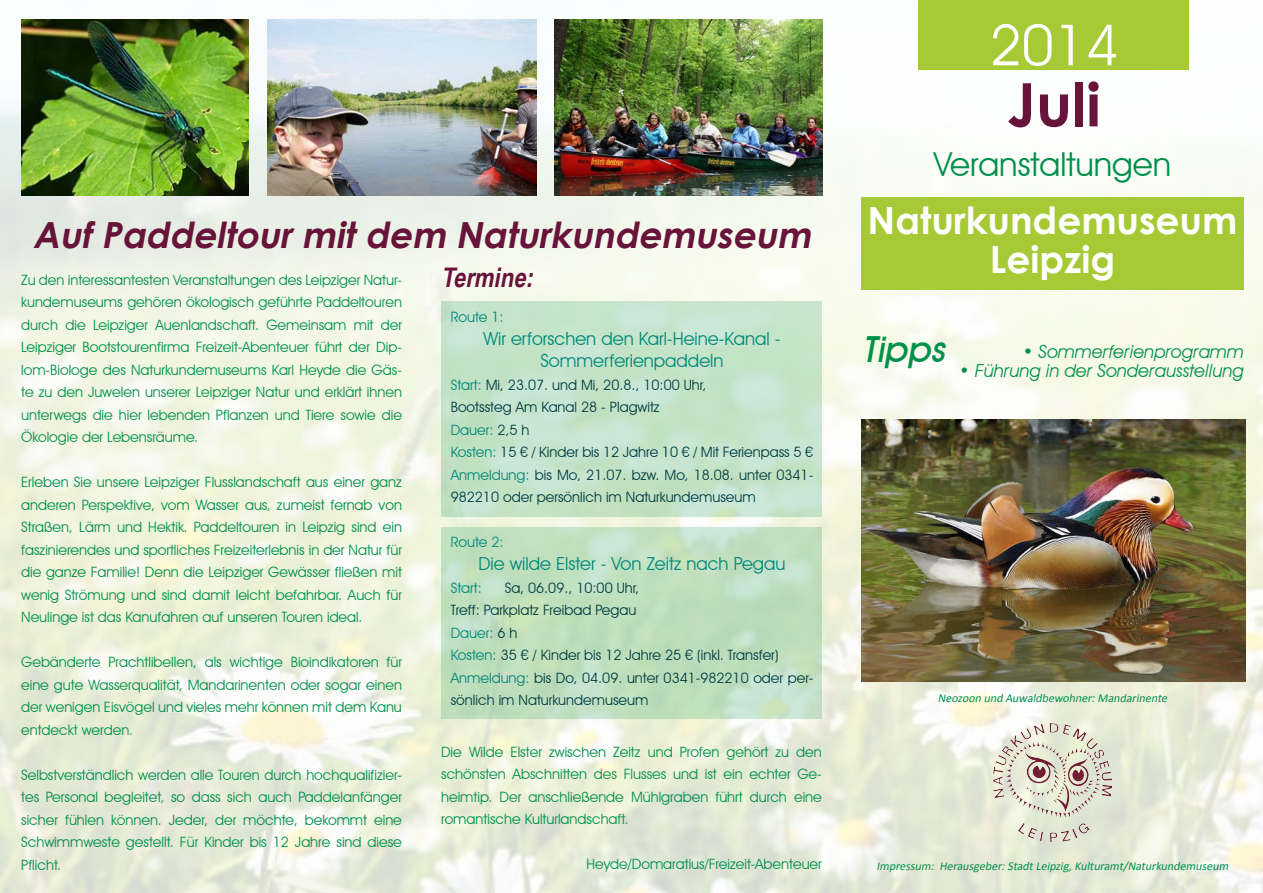
<style>
.page{position:relative;width:1263px;height:893px;background:#fff}
.page>*{position:absolute;margin:0;border:0;box-sizing:border-box;transform-origin:0 0}
.t1{font:700 60px "Century Gothic";color:#67133a}
.t2{font:57px "Avant Garde IT Cby BT";color:#fff}
.t3{font:700 37.5px "Century Gothic";color:#fff}
.t4{font:italic 700 36px "Century Gothic";color:#67133a}
.t5{font:italic 500 36px "Avant Garde IT Cby BT";color:#00904b}
.t6{font:33px "Avant Garde IT Cby BT";color:#00904b}
.t7{font:italic 700 27px "Arial Narrow";color:#67133a}
.t8{font:18px "Avant Garde IT Cby BT";color:#008986}
.t9{font:italic 18px "Avant Garde IT Cby BT";color:#00904b}
.t10{font:14.25px/22.5px "Avant Garde IT Cby BT";color:#00904b;text-align:justify}
.t11{font:14.25px/22.5px "Avant Garde IT Cby BT";color:#002941}
.t12{font:14.25px "Avant Garde IT Cby BT";color:#008986}
.t13{font:italic 12px "Calibri";color:#00904b}
.s1{color:#008986}
.s2{color:#002941}
</style>
<div class="page">
<img style="left:0;top:19px;width:1263px;height:874px">
<div style="left:918px;top:0;width:271px;height:70px;background:#a6ca36"></div>
<div style="left:861px;top:197px;width:383px;height:92px;background:#a6ca36"></div>
<img style="left:993px;top:723px;width:119px;height:119px">
<div style="left:441px;top:301px;width:381px;height:215px;background:linear-gradient(to right,#c3e2c9,#c7e5cd)"></div>
<svg style="left:441px;top:527px;width:381px;height:192px;background:#bfdfbf"></svg>
<img style="left:21px;top:20px;width:228px;height:176px">
<img style="left:555px;top:20px;width:267px;height:176px">
<img style="left:268px;top:20px;width:268px;height:176px">
<img style="left:861px;top:420px;width:384px;height:262px">
<p class="t4" style="left:33px;top:208px;width:788px">AufPaddeltourmitdem Naturkundemuseum</p>
<p class="t10" style="left:21px;top:268px;width:382px">Zu den interessantesten Veranstaltungen des Leipziger Natur-</p>
<p class="t10" style="left:21px;top:291px;width:382px">kundemuseums gehören ökologisch geführte Paddeltouren durch die Leipziger Auenlandschaft. Gemeinsam mit der Leipziger Bootstourenfirma Freizeit-Abenteuer führt der Dip&shy;lom-Biologe des Naturkundemuseums Karl Heyde die Gäs&shy;te zu den Juwelen unserer Leipziger Natur und erklärt ihnen unterwegs die hier lebenden Pflanzen und Tiere sowie die Ökologie der Lebensräume.</p>
<p class="t10" style="left:21px;top:471px;width:382px">Erleben Sie unsere Leipziger Flusslandschaft aus einer ganz anderen Perspektive, vom Wasser aus, zumeist fernab von Straßen, Lärm und Hektik. Paddeltouren in Leipzig sind ein faszinierendes und sportliches Freizeiterlebnis in der Natur für die ganze Familie! Denn die Leipziger Gewässer fließen mit wenig Strömung und sind damit leicht befahrbar. Auch für Neulinge ist das Kanufahren auf unseren Touren ideal.</p>
<p class="t10" style="left:21px;top:651px;width:382px">Gebänderte Prachtlibellen, als wichtige Bioindikatoren für eine gute Wasserqualität, Mandarinenten oder sogar einen der wenigen Eisvögel und vieles mehr können mit dem Kanu entdeckt werden.</p>
<p class="t10" style="left:21px;top:763px;width:382px">Selbstverständlich werden alle Touren durch hochqualifizier&shy;tes Personal begleitet, so dass sich auch Paddelanfänger sicher fühlen können. Jeder, der möchte, bekommt eine Schwimmweste gestellt. Für Kinder bis 12 Jahre sind diese Pflicht.</p>
<p class="t7" style="left:441px;top:257px;width:100px">Termine:</p>
<p class="t12" style="left:451px;top:309px;width:54px">Route 1:</p>
<p class="t8" style="left:483px;top:328px;width:298px">Wir erforschen den Karl-Heine-Kanal -</p>
<p class="t8" style="left:540px;top:350px;width:185px">Sommerferienpaddeln</p>
<p class="t11" style="left:451px;top:374px;width:257px"><span class="s1">Start:</span> Mi, 23.07. und Mi, 20.8., 10:00 Uhr,</p>
<p class="t11" style="left:451px;top:396px;width:210px">Bootssteg Am Kanal 28 - Plagwitz</p>
<p class="t12" style="left:451px;top:421px;width:80px">Dauer: <span class="s2">2,5 h</span></p>
<p class="t11" style="left:451px;top:441px;width:364px"><span class="s1">Kosten:</span> 15 € / Kinder bis 12 Jahre 10 € / Mit Ferienpass 5 €</p>
<p class="t11" style="left:451px;top:464px;width:364px"><span class="s1">Anmeldung:</span> bis Mo, 21.07. bzw. Mo, 18.08. unter 0341-<br>982210 oder persönlich im Naturkundemuseum</p>
<p class="t12" style="left:451px;top:534px;width:54px">Route 2:</p>
<p class="t8" style="left:478px;top:553px;width:309px">Die wilde Elster - Von Zeitz nach Pegau</p>
<p class="t12" style="left:451px;top:579px;width:33px">Start:</p>
<p class="t11" style="left:505px;top:576px;width:136px">Sa, 06.09., 10:00 Uhr,</p>
<p class="t11" style="left:451px;top:599px;width:187px">Treff: Parkplatz Freibad Pegau</p>
<p class="t12" style="left:451px;top:624px;width:68px">Dauer: <span class="s2">6 h</span></p>
<p class="t11" style="left:451px;top:644px;width:329px"><span class="s1">Kosten:</span> 35 € / Kinder bis 12 Jahre 25 € (inkl. Transfer)</p>
<p class="t11" style="left:451px;top:666px;width:364px"><span class="s1">Anmeldung:</span> bis Do, 04.09. unter 0341-982210 oder per&shy;sönlich im Naturkundemuseum</p>
<p class="t10" style="left:441px;top:740px;width:382px">Die Wilde Elster zwischen Zeitz und Profen gehört zu den schönsten Abschnitten des Flusses und ist ein echter Ge&shy;heimtip. Der anschließende Mühlgraben führt durch eine romantische Kulturlandschaft.</p>
<p class="t10" style="left:586px;top:853px;width:237px">Heyde/Domaratius/Freizeit-Abenteuer</p>
<p class="t2" style="left:989px;top:10px;width:130px">2014</p>
<p class="t1" style="left:1007px;top:59px;width:95px">Juli</p>
<p class="t6" style="left:934px;top:145px;width:239px">Veranstaltungen</p>
<p class="t3" style="left:867px;top:191px;width:371px">Naturkundemuseum</p>
<p class="t3" style="left:990px;top:230px;width:127px">Leipzig</p>
<p class="t5" style="left:862px;top:327px;width:91px">Tipps</p>
<p class="t9" style="left:1023px;top:340px;width:223px">• Sommerferienprogramm</p>
<p class="t9" style="left:959px;top:360px;width:286px">• Führung in der Sonderausstellung</p>
<p class="t13" style="left:938px;top:690px;width:233px">Neozoon und Auwaldbewohner:Mandarinente</p>
<p class="t13" style="left:877px;top:859px;width:356px">Impressum: Herausgeber:StadtLeipzig,Kulturamt/Naturkundemuseum</p>
</div>
